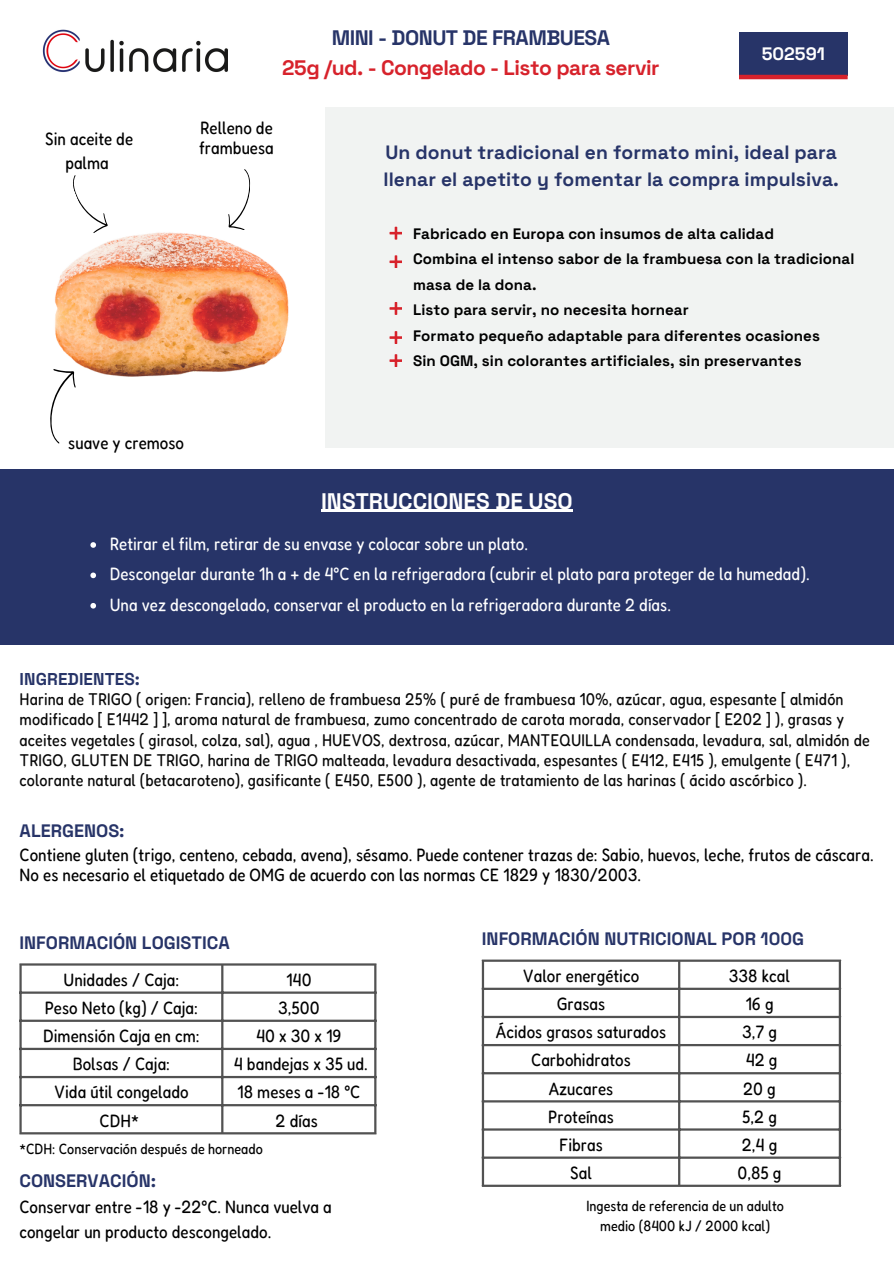
<style>
.page{position:relative;width:894px;height:1264px;background:#fff}
.page>*{position:absolute;margin:0;border:0;box-sizing:border-box;transform-origin:0 0}
.t1{font:700 22.5px "Space Grotesk";color:#fff}
.t2{font:700 21px/29.2px "Space Grotesk";letter-spacing:-.025em;color:#d7222b;text-align:center}
.t3{font:700 19.35px/26.8px "Space Grotesk";letter-spacing:.005em;color:#273468}
.t4{font:semi-condensed 18px/23.7px "Fredoka";color:#000}
.t5{font:semi-condensed 18px "Fredoka";color:#fff}
.t6{font:700 18px "Space Grotesk";color:#273468}
.t7{font:semi-condensed 18px "Fredoka";letter-spacing:.225em;color:#000}
.t8{font:700 18px "Space Grotesk";color:#fff}
.t9{font:semi-condensed 17.1px/20.2px "Fredoka";letter-spacing:.005em;color:#070707}
.t10{font:700 15.15px/25.5px "Space Grotesk";letter-spacing:.005em;color:#000}
.t11{font:semi-condensed 15px "Fredoka";color:#000}
.s1{color:#273468}
.s2{font-family:"Space Grotesk";font-weight:700;font-stretch:normal;color:#273468}
</style>
<div class="page">
<div style="left:739px;top:33px;width:107px;height:42px;background:#273468"></div>
<hr style="left:738px;top:75px;width:109px;height:4px;background:#d7222b">
<svg style="left:50px;top:383px;width:26px;height:61px"></svg>
<svg style="left:73px;top:175px;width:33px;height:45px"></svg>
<svg style="left:228px;top:169px;width:23px;height:51px"></svg>
<div style="left:325px;top:108px;width:568px;height:340px;background:#f1f3f2"></div>
<svg style="left:389px;top:227px;width:13px;height:12px"></svg>
<svg style="left:389px;top:255px;width:13px;height:13px"></svg>
<svg style="left:389px;top:331px;width:13px;height:12px"></svg>
<img style="left:43px;top:29px;width:185px;height:43px">
<svg style="left:389px;top:302px;width:13px;height:12px"></svg>
<hr style="left:481px;top:961px;width:3px;height:223px;background:#525252">
<hr style="left:678px;top:961px;width:2px;height:223px;background:#525252">
<hr style="left:838px;top:961px;width:2px;height:223px;background:#525252">
<hr style="left:481px;top:959px;width:359px;height:2px;background:#525252">
<hr style="left:481px;top:987px;width:359px;height:2px;background:#525252">
<hr style="left:481px;top:1015px;width:359px;height:3px;background:#525252">
<hr style="left:481px;top:1043px;width:359px;height:3px;background:#525252">
<hr style="left:481px;top:1072px;width:359px;height:2px;background:#525252">
<hr style="left:481px;top:1100px;width:359px;height:2px;background:#525252">
<hr style="left:481px;top:1128px;width:359px;height:2px;background:#525252">
<hr style="left:481px;top:1156px;width:359px;height:2px;background:#525252">
<hr style="left:481px;top:1184px;width:359px;height:2px;background:#525252">
<hr style="left:19px;top:965px;width:3px;height:167px;background:#525252">
<hr style="left:221px;top:965px;width:2px;height:167px;background:#525252">
<hr style="left:374px;top:965px;width:2px;height:167px;background:#525252">
<hr style="left:19px;top:963px;width:357px;height:2px;background:#525252">
<hr style="left:19px;top:991px;width:357px;height:2px;background:#525252">
<hr style="left:19px;top:1019px;width:357px;height:2px;background:#525252">
<hr style="left:19px;top:1047px;width:357px;height:3px;background:#525252">
<hr style="left:19px;top:1075px;width:357px;height:3px;background:#525252">
<hr style="left:19px;top:1104px;width:357px;height:2px;background:#525252">
<hr style="left:19px;top:1132px;width:357px;height:2px;background:#525252">
<svg style="left:389px;top:354px;width:13px;height:12px"></svg>
<div style="left:0;top:469px;width:893px;height:176px;background:#273468"></div>
<img style="left:53px;top:220px;width:236px;height:163px">
<hr style="left:321px;top:509px;width:251px;height:3px;background:#fff">
<svg style="left:90px;top:542px;width:6px;height:6px"></svg>
<svg style="left:90px;top:572px;width:6px;height:6px"></svg>
<svg style="left:90px;top:603px;width:6px;height:5px"></svg>
<p class="t4" style="left:45px;top:126px;width:89px;text-align:center">Sin aceite de palma</p>
<p class="t2" style="left:282px;top:23px;width:378px"><span class="s1">MINI - DONUT DE FRAMBUESA<br></span>25g /ud. - Congelado - Listo para servir</p>
<p class="t8" style="left:761px;top:42px;width:65px">502591</p>
<p class="t4" style="left:199px;top:117px;width:76px;line-height:20.2px">Relleno de frambuesa</p>
<p class="t3" style="left:383px;top:139px;width:457px">Un donut tradicional en formato mini, ideal para llenar el apetito y fomentar la compra impulsiva.</p>
<p class="t10" style="left:413px;top:220px;width:362px">Fabricado en Europa con insumos de alta calidad</p>
<h5 class="t10" style="left:413px;top:246px;width:442px">Combina el intenso sabor de la frambuesa con la tradicional masa de la dona.</h5>
<p class="t10" style="left:413px;top:297px;width:277px">Listo para servir, no necesita hornear</p>
<h3 class="t10" style="left:413px;top:322px;width:408px">Formato pequeño adaptable para diferentes ocasiones</h3>
<p class="t10" style="left:413px;top:348px;width:390px">Sin OGM, sin colorantes artificiales, sin preservantes</p>
<h3 class="t4" style="left:68px;top:431px;width:117px">suave y cremoso</h3>
<p class="t1" style="left:321px;top:486px;width:253px">INSTRUCCIONES DE USO</p>
<p class="t5" style="left:110px;top:532px;width:419px">Retirar el film, retirar de su envase y colocar sobre un plato.</p>
<p class="t5" style="left:110px;top:563px;width:701px">Descongelar durante 1h a + de 4°C en la refrigeradora (cubrir el plato para proteger de la humedad).</p>
<p class="t5" style="left:110px;top:593px;width:562px">Una vez descongelado, conservar el producto en la refrigeradora durante 2 días.</p>
<p class="t9" style="left:20px;top:668px;width:851px"><span class="s2">INGREDIENTES:<br></span>Harina de TRIGO ( origen: Francia), relleno de frambuesa 25% ( puré de frambuesa 10%, azúcar, agua, espesante [ almidón modificado [ E1442 ] ], aroma natural de frambuesa, zumo concentrado de carota morada, conservador [ E202 ] ), grasas y aceites vegetales ( girasol, colza, sal), agua , HUEVOS, dextrosa, azúcar, MANTEQUILLA condensada, levadura, sal, almidón de TRIGO, GLUTEN DE TRIGO, harina de TRIGO malteada, levadura desactivada, espesantes ( E412, E415 ), emulgente ( E471 ), colorante natural (betacaroteno), gasificante ( E450, E500 ), agente de tratamiento de las harinas ( ácido ascórbico ).</p>
<p class="t4" style="left:20px;top:818px;width:855px"><span class="s2">ALERGENOS:<br></span>Contiene gluten (trigo, centeno, cebada, avena), sésamo. Puede contener trazas de: Sabio, huevos, leche, frutos de cáscara.</p>
<p class="t4" style="left:20px;top:862px;width:622px">No es necesario el etiquetado de OMG de acuerdo con las normas CE 1829 y 1830/2003.</p>
<p class="t6" style="left:19px;top:930px;width:212px">INFORMACIÓN LOGISTICA</p>
<p class="t6" style="left:481px;top:927px;width:323px">INFORMACIÓN NUTRICIONAL POR 100G</p>
<h2 class="t4" style="left:522px;top:963px;width:118px">Valor energético</h2>
<h4 class="t4" style="left:728px;top:963px;width:63px">338 kcal</h4>
<p class="t4" style="left:556px;top:991px;width:50px">Grasas</p>
<h5 class="t4" style="left:745px;top:991px;width:30px">16 g</h5>
<h5 class="t4" style="left:496px;top:1019px;width:172px">Ácidos grasos saturados</h5>
<p class="t4" style="left:741px;top:1019px;width:37px">3,7 g</p>
<p class="t4" style="left:531px;top:1047px;width:101px">Carbohidratos</p>
<p class="t4" style="left:745px;top:1047px;width:33px">42 g</p>
<p class="t4" style="left:548px;top:1076px;width:66px">Azucares</p>
<h5 class="t4" style="left:743px;top:1076px;width:34px">20 g</h5>
<h4 class="t4" style="left:548px;top:1104px;width:67px">Proteínas</h4>
<p class="t4" style="left:741px;top:1104px;width:36px">5,2 g</p>
<p class="t4" style="left:559px;top:1132px;width:45px">Fibras</p>
<p class="t4" style="left:741px;top:1132px;width:37px">2,4 g</p>
<p class="t4" style="left:570px;top:1160px;width:23px">Sal</p>
<p class="t4" style="left:737px;top:1160px;width:46px">0,85 g</p>
<p class="t4" style="left:63px;top:967px;width:117px">Unidades / Caja:</p>
<p class="t4" style="left:286px;top:967px;width:27px">140</p>
<p class="t4" style="left:45px;top:995px;width:155px">Peso Neto (kg) / Caja:</p>
<p class="t4" style="left:278px;top:995px;width:43px">3,500</p>
<p class="t4" style="left:43px;top:1023px;width:158px">Dimensión Caja en cm:</p>
<h1 class="t7" style="left:256px;top:1024px;width:87px">40x30x19</h1>
<p class="t4" style="left:73px;top:1051px;width:99px">Bolsas / Caja:</p>
<p class="t4" style="left:234px;top:1051px;width:135px">4 bandejas x 35 ud.</p>
<p class="t4" style="left:54px;top:1079px;width:136px">Vida útil congelado</p>
<p class="t4" style="left:237px;top:1079px;width:124px">18 meses a -18 °C</p>
<h6 class="t4" style="left:100px;top:1108px;width:41px">CDH*</h6>
<h5 class="t4" style="left:275px;top:1108px;width:44px">2 días</h5>
<p class="t11" style="left:19px;top:1139px;width:245px">*CDH: Conservación después de horneado</p>
<p class="t6" style="left:19px;top:1169px;width:138px">CONSERVACIÓN:</p>
<p class="t4" style="left:19px;top:1193px;width:314px;line-height:24.8px">Conservar entre -18 y -22°C. Nunca vuelva a congelar un producto descongelado.</p>
<p class="t11" style="left:586px;top:1196px;width:199px">Ingesta de referencia de un adulto</p>
<p class="t11" style="left:600px;top:1216px;width:171px">medio (8400 kJ / 2000 kcal)</p>
</div>
